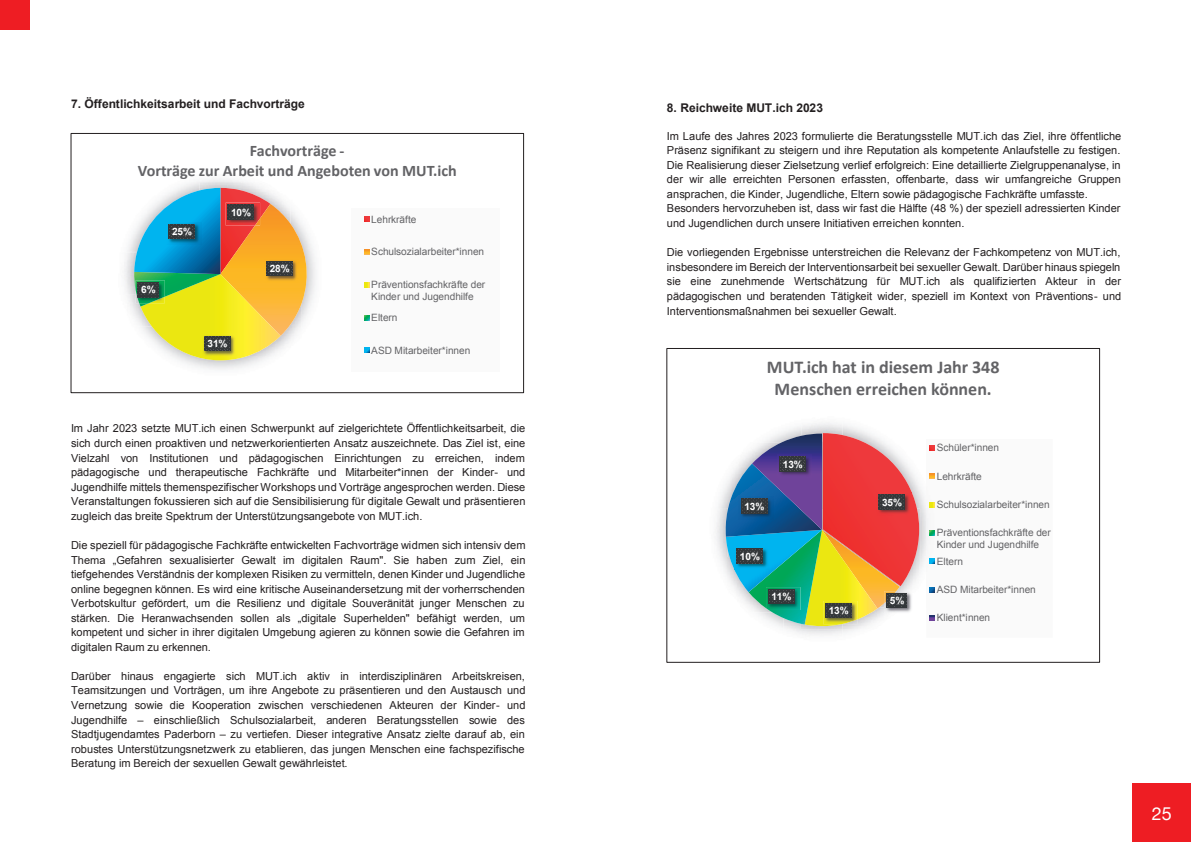
<style>
.page{position:relative;width:1191px;height:842px;background:#fff}
.page>*{position:absolute;margin:0;border:0;box-sizing:border-box;transform-origin:0 0}
.t1{font:700 18px/22.1px "Calibri";letter-spacing:-.005em;color:#636366;text-align:center}
.t2{font:18px "Helvetica Neue";color:#fff}
.t3{font:700 16.1px/19.7px "Calibri";color:#636366;text-align:center}
.t4{font:700 12px "Arial";letter-spacing:.005em;color:#231f20}
.t5{font:11px/14.6px "Arial";color:#231f20;text-align:justify}
.t6{font:10.1px/11.5px "Arial";letter-spacing:-.01em;color:#636366}
.t7{font:700 10.1px "Arial";letter-spacing:-.01em;color:#fff}
</style>
<div class="page">
<div style="left:1132px;top:783px;width:59px;height:59px;background:#ee1d23"></div>
<div style="left:0;top:0;width:30px;height:30px;background:#ee1d23"></div>
<img style="left:179px;top:360px;width:83px;height:10px">
<img style="left:127px;top:251px;width:7px;height:2px">
<svg style="left:134px;top:182px;width:177px;height:178px"></svg>
<img style="left:136px;top:280px;width:29px;height:23px">
<svg style="left:138px;top:283px;width:20px;height:14px"></svg>
<img style="left:167px;top:222px;width:34px;height:23px">
<svg style="left:169px;top:224px;width:26px;height:15px"></svg>
<div style="left:351px;top:208px;width:149px;height:164px;background:#fafafa"></div>
<svg style="left:364px;top:217px;width:5px;height:5px"></svg>
<svg style="left:364px;top:249px;width:5px;height:5px"></svg>
<svg style="left:364px;top:282px;width:5px;height:5px"></svg>
<svg style="left:364px;top:315px;width:5px;height:5px"></svg>
<svg style="left:364px;top:348px;width:5px;height:5px"></svg>
<div style="left:71px;top:133px;width:453px;height:260px;border:1px solid #231f20"></div>
<img style="left:919px;top:509px;width:1px;height:72px">
<img style="left:801px;top:626px;width:41px;height:3px">
<img style="left:711px;top:509px;width:14px;height:48px">
<svg style="left:725px;top:433px;width:194px;height:193px;background:#a68a7e"></svg>
<img style="left:766px;top:587px;width:34px;height:23px">
<svg style="left:768px;top:589px;width:26px;height:15px"></svg>
<img style="left:734px;top:546px;width:35px;height:23px">
<svg style="left:736px;top:549px;width:26px;height:14px"></svg>
<img style="left:739px;top:497px;width:34px;height:22px">
<svg style="left:741px;top:499px;width:26px;height:14px"></svg>
<img style="left:777px;top:454px;width:35px;height:23px">
<svg style="left:779px;top:457px;width:26px;height:14px"></svg>
<svg style="left:926px;top:439px;width:14px;height:182px"></svg>
<div style="left:666px;top:348px;width:434px;height:315px;border:1px solid #231f20"></div>
<p class="t4" style="left:71px;top:95px;width:235px">7. Öffentlichkeitsarbeit und Fachvorträge</p>
<h2 class="t3" style="left:138px;top:141px;width:320px">Fachvorträge -<br>Vorträge zur Arbeit und Angeboten von MUT.ich</h2>
<p class="t6" style="left:371px;top:213px;width:46px">Lehrkräfte</p>
<p class="t6" style="left:371px;top:246px;width:114px">Schulsozialarbeiter*innen</p>
<p class="t6" style="left:371px;top:279px;width:115px">Präventionsfachkräfte der<br>Kinder und Jugendhilfe</p>
<p class="t6" style="left:371px;top:312px;width:28px">Eltern</p>
<p class="t6" style="left:371px;top:345px;width:100px">ASD Mitarbeiter*innen</p>
<p class="t7" style="left:231px;top:205px;width:22px">10%</p>
<p class="t7" style="left:172px;top:225px;width:22px">25%</p>
<p class="t7" style="left:270px;top:262px;width:22px">28%</p>
<p class="t7" style="left:141px;top:283px;width:16px">6%</p>
<p class="t7" style="left:207px;top:337px;width:22px">31%</p>
<p class="t5" style="left:71px;top:421px;width:456px">Im Jahr 2023 setzte MUT.ich einen Schwerpunkt auf zielgerichtete Öffentlichkeitsarbeit, die sich durch einen proaktiven und netzwerkorientierten Ansatz auszeichnete. Das Ziel ist, eine Vielzahl von Institutionen und pädagogischen Einrichtungen zu erreichen, indem pädagogische und therapeutische Fachkräfte und Mitarbeiter*innen der Kinder- und Jugendhilfe mittels themenspezifischer Workshops und Vorträge angesprochen werden. Diese Veranstaltungen fokussieren sich auf die Sensibilisierung für digitale Gewalt und präsentieren zugleich das breite Spektrum der Unterstützungsangebote von MUT.ich.</p>
<p class="t5" style="left:71px;top:538px;width:456px">Die speziell für pädagogische Fachkräfte entwickelten Fachvorträge widmen sich intensiv dem Thema „Gefahren sexualisierter Gewalt im digitalen Raum". Sie haben zum Ziel, ein tiefgehendes Verständnis der komplexen Risiken zu vermitteln, denen Kinder und Jugendliche online begegnen können. Es wird eine kritische Auseinandersetzung mit der vorherrschenden Verbotskultur gefördert, um die Resilienz und digitale Souveränität junger Menschen zu stärken. Die Heranwachsenden sollen als „digitale Superhelden" befähigt werden, um kompetent und sicher in ihrer digitalen Umgebung agieren zu können sowie die Gefahren im digitalen Raum zu erkennen.</p>
<p class="t5" style="left:71px;top:669px;width:456px">Darüber hinaus engagierte sich MUT.ich aktiv in interdisziplinären Arbeitskreisen, Teamsitzungen und Vorträgen, um ihre Angebote zu präsentieren und den Austausch und Vernetzung sowie die Kooperation zwischen verschiedenen Akteuren der Kinder- und Jugendhilfe – einschließlich Schulsozialarbeit, anderen Beratungsstellen sowie des Stadtjugendamtes Paderborn – zu vertiefen. Dieser integrative Ansatz zielte darauf ab, ein robustes Unterstützungsnetzwerk zu etablieren, das jungen Menschen eine fachspezifische Beratung im Bereich der sexuellen Gewalt gewährleistet.</p>
<p class="t4" style="left:667px;top:100px;width:158px">8. Reichweite MUT.ich 2023</p>
<p class="t5" style="left:667px;top:129px;width:456px;text-align:left">Im Laufe des Jahres 2023 formulierte die Beratungsstelle MUT.ich das Ziel, ihre öffentliche Präsenz signifikant zu steigern und ihre Reputation als kompetente Anlaufstelle zu festigen.<br>Die Realisierung dieser Zielsetzung verlief erfolgreich: Eine detaillierte Zielgruppenanalyse, in der wir alle erreichten Personen erfassten, offenbarte, dass wir umfangreiche Gruppen ansprachen, die Kinder, Jugendliche, Eltern sowie pädagogische Fachkräfte umfasste.<br>Besonders hervorzuheben ist, dass wir fast die Hälfte (48 %) der speziell adressierten Kinder und Jugendlichen durch unsere Initiativen erreichen konnten.</p>
<p class="t5" style="left:667px;top:245px;width:456px">Die vorliegenden Ergebnisse unterstreichen die Relevanz der Fachkompetenz von MUT.ich, insbesondere im Bereich der Interventionsarbeit bei sexueller Gewalt. Darüber hinaus spiegeln sie eine zunehmende Wertschätzung für MUT.ich als qualifizierten Akteur in der pädagogischen und beratenden Tätigkeit wider, speziell im Kontext von Präventions- und Interventionsmaßnahmen bei sexueller Gewalt.</p>
<h1 class="t1" style="left:767px;top:356px;width:234px">MUT.ich hat in diesem Jahr 348<br>Menschen erreichen können.</h1>
<p class="t7" style="left:744px;top:500px;width:22px">13%</p>
<p class="t7" style="left:783px;top:457px;width:22px">13%</p>
<p class="t7" style="left:740px;top:549px;width:22px">10%</p>
<p class="t7" style="left:771px;top:590px;width:22px">11%</p>
<p class="t7" style="left:828px;top:604px;width:22px">13%</p>
<p class="t7" style="left:882px;top:495px;width:22px">35%</p>
<p class="t7" style="left:890px;top:594px;width:16px">5%</p>
<p class="t6" style="left:936px;top:442px;width:64px">Schüler*innen</p>
<p class="t6" style="left:936px;top:470px;width:46px">Lehrkräfte</p>
<p class="t6" style="left:936px;top:499px;width:114px">Schulsozialarbeiter*innen</p>
<p class="t6" style="left:936px;top:527px;width:115px">Präventionsfachkräfte der<br>Kinder und Jugendhilfe</p>
<p class="t6" style="left:936px;top:555px;width:28px">Eltern</p>
<p class="t6" style="left:936px;top:584px;width:100px">ASD Mitarbeiter*innen</p>
<p class="t6" style="left:936px;top:612px;width:55px">Klient*innen</p>
<h1 class="t2" style="left:1151px;top:801px;width:22px">25</h1>
</div>
